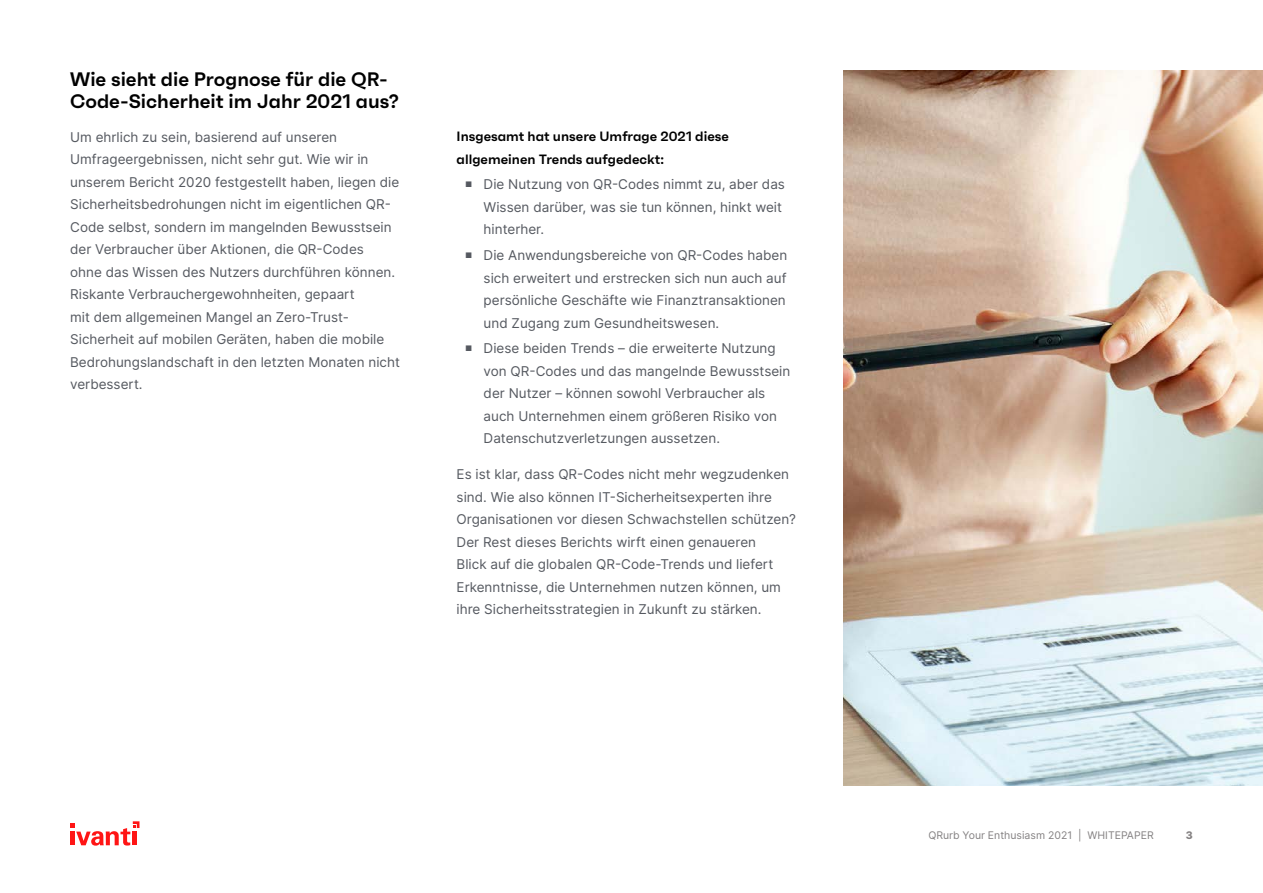
<style>
.page{position:relative;width:1263px;height:893px;background:#fff}
.page>*{position:absolute;margin:0;border:0;box-sizing:border-box;transform-origin:0 0}
.t1{font:600 19.5px/22.5px "Faktum";color:#000}
.t2{font:13.5px/22.5px "Inter";color:#555960}
.t3{font:600 13.5px/22.5px "Faktum";color:#000}
.t4{font:10.5px "Inter";color:#848182}
.t5{font:800 10.5px "Inter";color:#848182}
</style>
<div class="page">
<svg style="left:70px;top:821px;width:69px;height:25px"></svg>
<img style="left:843px;top:70px;width:420px;height:715px">
<h1 class="t1" style="left:70px;top:67px;width:330px">Wie sieht die Prognose für die QR-<br>Code-Sicherheit im Jahr 2021 aus?</h1>
<p class="t2" style="left:70px;top:125px;width:331px">Um ehrlich zu sein, basierend auf unseren Umfrageergebnissen, nicht sehr gut. Wie wir in unserem Bericht 2020 festgestellt haben, liegen die Sicherheitsbedrohungen nicht im eigentlichen QR-Code selbst, sondern im mangelnden Bewusstsein der Verbraucher über Aktionen, die QR-Codes<br>ohne das Wissen des Nutzers durchführen können.<br>Riskante Verbrauchergewohnheiten, gepaart<br>mit dem allgemeinen Mangel an Zero-Trust-Sicherheit auf mobilen Geräten, haben die mobile Bedrohungslandschaft in den letzten Monaten nicht verbessert.</p>
<p class="t3" style="left:457px;top:125px;width:274px">Insgesamt hat unsere Umfrage 2021 diese allgemeinen Trends aufgedeckt:</p>
<p class="t2" style="left:484px;top:173px;width:303px;text-indent:-18px"><sup>■</sup> Die Nutzung von QR-Codes nimmt zu, aber das<br>Wissen darüber, was sie tun können, hinkt weit hinterher.</p>
<p class="t2" style="left:484px;top:244px;width:305px;text-align:justify;text-indent:-18px"><sup>■</sup> Die Anwendungsbereiche von QR-Codes haben sich erweitert und erstrecken sich nun auch auf persönliche Geschäfte wie Finanztransaktionen und Zugang zum Gesundheitswesen.</p>
<p class="t2" style="left:484px;top:337px;width:308px;text-indent:-18px"><sup>■</sup> Diese beiden Trends – die erweiterte Nutzung von QR-Codes und das mangelnde Bewusstsein der Nutzer – können sowohl Verbraucher als auch Unternehmen einem größeren Risiko von Datenschutzverletzungen aussetzen.</p>
<p class="t2" style="left:457px;top:463px;width:341px">Es ist klar, dass QR-Codes nicht mehr wegzudenken sind. Wie also können IT-Sicherheitsexperten ihre Organisationen vor diesen Schwachstellen schützen?<br>Der Rest dieses Berichts wirft einen genaueren<br>Blick auf die globalen QR-Code-Trends und liefert Erkenntnisse, die Unternehmen nutzen können, um ihre Sicherheitsstrategien in Zukunft zu stärken.</p>
<p class="t4" style="left:928px;top:828px;width:227px">QRurb Your Enthusiasm 2021 | WHITEPAPER</p>
<p class="t5" style="left:1186px;top:828px;width:9px">3</p>
</div>
